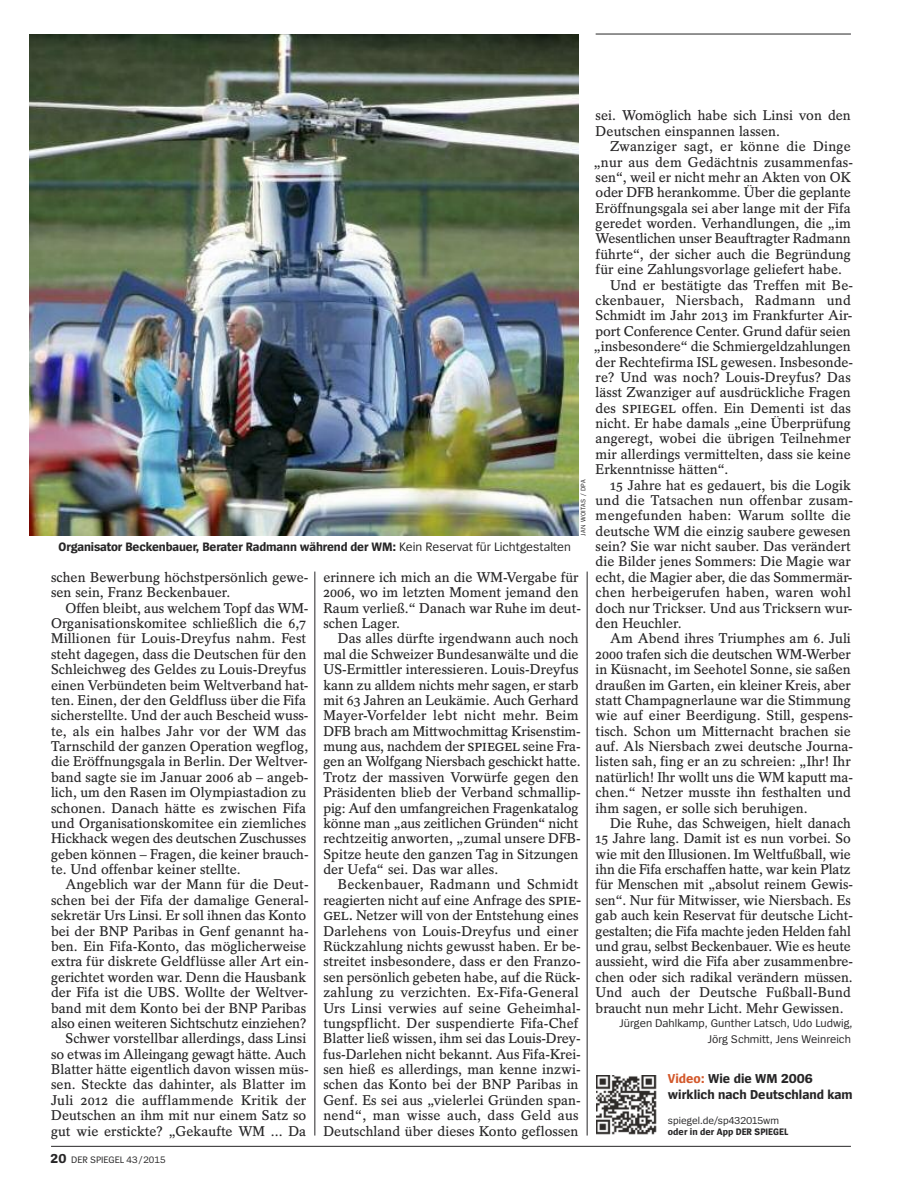
<style>
.page{position:relative;width:902px;height:1191px;background:#fff}
.page>*{position:absolute;margin:0;border:0;box-sizing:border-box;transform-origin:0 0}
.t1{font:600 14.1px/15.3px "Spiegel Serif";color:#272627}
.t2{font:700 13.5px/16.5px "Spiegel Sans";color:#272627}
.t3{font:700 12.75px "Spiegel Sans";letter-spacing:-.01em;color:#272627}
.t4{font:11.7px/15.9px "Spiegel Sans";color:#272627;text-align:right}
.t5{font:10.5px "Spiegel Sans";color:#272627}
.t6{font:700 9.9px "Spiegel Sans";color:#272627}
.t7{font:9.75px "Spiegel Sans";letter-spacing:-.005em;color:#272627}
.t8{font:6.75px "Spiegel Sans";letter-spacing:.04em;color:#272627}
.s1{font-weight:400}
.s2{font-weight:700;font-size:13.5px}
.s3{font-size:15.75px}
.s4{color:#d3592c}
</style>
<div class="page">
<hr style="left:51px;top:1146px;width:799px;height:1px;background:#272627">
<hr style="left:314px;top:571px;width:1px;height:564px;background:#272627">
<hr style="left:587px;top:571px;width:1px;height:564px;background:#272627">
<img style="left:30px;top:34px;width:548px;height:502px">
<img style="left:596px;top:1075px;width:60px;height:59px">
<hr style="left:595px;top:34px;width:255px;height:1px;background:#272627">
<p class="t3" style="left:59px;top:542px;width:514px">Organisator Beckenbauer, Berater Radmann während der WM: <span class="s1">Kein Reservat für Lichtgestalten</span></p>
<p class="t8" style="left:580px;top:536px;width:58px;rotate:-90deg">JAN WOITAS / DPA</p>
<p class="t1" style="left:51px;top:571px;width:259px">schen Bewerbung höchstpersönlich gewe&shy;sen sein, Franz Beckenbauer.</p>
<p class="t1" style="left:51px;top:601px;width:259px;text-indent:14px">Offen bleibt, aus welchem Topf das WM-Organisationskomitee schließlich die 6,7<br>Millionen für Louis-Dreyfus nahm. Fest steht dagegen, dass die Deutschen für den Schleichweg des Geldes zu Louis-Dreyfus einen Verbündeten beim Weltverband hat&shy;ten. Einen, der den Geldfluss über die Fifa sicherstellte. Und der auch Bescheid wuss&shy;te, als ein halbes Jahr vor der WM das Tarnschild der ganzen Operation wegflog, die Eröffnungsgala in Berlin. Der Weltver&shy;band sagte sie im Januar 2006 ab – angeb&shy;lich, um den Rasen im Olympiastadion zu schonen. Danach hätte es zwischen Fifa und Organisationskomitee ein ziemliches Hickhack wegen des deutschen Zuschusses geben können – Fragen, die keiner brauch&shy;te. Und offenbar keiner stellte.</p>
<p class="t1" style="left:51px;top:878px;width:259px;text-align:right">Angeblich war der Mann für die Deut&shy;schen bei der Fifa der damalige General&shy;sekretär Urs Linsi. Er soll ihnen das Konto bei der BNP Paribas in Genf genannt ha&shy;ben. Ein Fifa-Konto, das möglicherweise extra für diskrete Geldflüsse aller Art ein&shy;gerichtet worden war. Denn die Hausbank der Fifa ist die UBS. Wollte der Weltver&shy;band mit dem Konto bei der BNP Paribas also einen weiteren Sichtschutz einziehen?<br>Schwer vorstellbar allerdings, dass Linsi<br>so etwas im Alleingang gewagt hätte. Auch Blatter hätte eigentlich davon wissen müs&shy;sen. Steckte das dahinter, als Blatter im Juli 2012 die aufflammende Kritik der Deutschen an ihm mit nur einem Satz so gut wie erstickte? „Gekaufte WM ... Da</p>
<p class="t7" style="left:51px;top:1156px;width:116px"><span class="s2">20</span> DER SPIEGEL 43/2015</p>
<p class="t1" style="left:323px;top:571px;width:259px">erinnere ich mich an die WM-Vergabe für<br>2006, wo im letzten Moment jemand den<br>Raum verließ.“ Danach war Ruhe im deut&shy;schen Lager.</p>
<p class="t1" style="left:323px;top:632px;width:259px;text-indent:15px">Das alles dürfte irgendwann auch noch mal die Schweizer Bundesanwälte und die US-Ermittler interessieren. Louis-Dreyfus kann zu alldem nichts mehr sagen, er starb mit 63 Jahren an Leukämie. Auch Gerhard Mayer-Vorfelder lebt nicht mehr. Beim DFB brach am Mittwochmittag Krisenstim&shy;mung aus, nachdem der <span class="s3">SPIEGEL</span> seine Fra&shy;gen an Wolfgang Niersbach geschickt hatte.<br>Trotz der massiven Vorwürfe gegen den Präsidenten blieb der Verband schmallip&shy;pig: Auf den umfangreichen Fragenkatalog könne man „aus zeitlichen Gründen“ nicht rechtzeitig anworten, „zumal unsere DFB-Spitze heute den ganzen Tag in Sitzungen der Uefa“ sei. Das war alles.</p>
<p class="t1" style="left:323px;top:878px;width:259px;text-indent:14px">Beckenbauer, Radmann und Schmidt reagierten nicht auf eine Anfrage des <span class="s3">SPIE-GEL.</span> Netzer will von der Entstehung eines Darlehens von Louis-Dreyfus und einer Rückzahlung nichts gewusst haben. Er be&shy;streitet insbesondere, dass er den Franzo&shy;sen persönlich gebeten habe, auf die Rück&shy;zahlung zu verzichten. Ex-Fifa-General Urs Linsi verwies auf seine Geheimhal&shy;tungspflicht. Der suspendierte Fifa-Chef Blatter ließ wissen, ihm sei das Louis-Drey&shy;fus-Darlehen nicht bekannt. Aus Fifa-Krei&shy;sen hieß es allerdings, man kenne inzwi&shy;schen das Konto bei der BNP Paribas in Genf. Es sei aus „vielerlei Gründen span&shy;nend“, man wisse auch, dass Geld aus Deutschland über dieses Konto geflossen</p>
<p class="t1" style="left:595px;top:109px;width:257px">sei. Womöglich habe sich Linsi von den<br>Deutschen einspannen lassen.</p>
<p class="t1" style="left:610px;top:140px;width:242px">Zwanziger sagt, er könne die Dinge</p>
<p class="t1" style="left:593px;top:156px;width:261px">„nur aus dem Gedächtnis zusammenfas-</p>
<p class="t1" style="left:595px;top:171px;width:257px">sen“, weil er nicht mehr an Akten von OK</p>
<p class="t1" style="left:595px;top:186px;width:257px">oder DFB herankomme. Über die geplante</p>
<p class="t1" style="left:595px;top:202px;width:257px">Eröffnungsgala sei aber lange mit der Fifa</p>
<p class="t1" style="left:595px;top:217px;width:257px">geredet worden. Verhandlungen, die „im</p>
<p class="t1" style="left:595px;top:232px;width:257px">Wesentlichen unser Beauftragter Radmann</p>
<p class="t1" style="left:595px;top:248px;width:257px">führte“, der sicher auch die Begründung</p>
<p class="t1" style="left:595px;top:263px;width:248px">für eine Zahlungsvorlage geliefert habe.</p>
<p class="t1" style="left:610px;top:279px;width:245px">Und er bestätigte das Treffen mit Be-</p>
<p class="t1" style="left:595px;top:294px;width:257px">ckenbauer, Niersbach, Radmann und</p>
<p class="t1" style="left:595px;top:309px;width:258px">Schmidt im Jahr 2013 im Frankfurter Air-</p>
<p class="t1" style="left:595px;top:325px;width:257px">port Conference Center. Grund dafür seien</p>
<p class="t1" style="left:593px;top:340px;width:259px">„insbesondere“ die Schmiergeldzahlungen</p>
<p class="t1" style="left:595px;top:355px;width:259px">der Rechtefirma ISL gewesen. Insbesonde-</p>
<p class="t1" style="left:595px;top:371px;width:257px">re? Und was noch? Louis-Dreyfus? Das</p>
<p class="t1" style="left:595px;top:386px;width:257px">lässt Zwanziger auf ausdrückliche Fragen</p>
<p class="t1" style="left:595px;top:402px;width:257px">des <span class="s3">SPIEGEL</span> offen. Ein Dementi ist das</p>
<p class="t1" style="left:595px;top:417px;width:257px">nicht. Er habe damals „eine Überprüfung</p>
<p class="t1" style="left:595px;top:432px;width:257px">angeregt, wobei die übrigen Teilnehmer</p>
<p class="t1" style="left:595px;top:448px;width:257px">mir allerdings vermittelten, dass sie keine</p>
<p class="t1" style="left:595px;top:463px;width:134px">Erkenntnisse hätten“.</p>
<p class="t1" style="left:610px;top:478px;width:242px">15 Jahre hat es gedauert, bis die Logik</p>
<p class="t1" style="left:595px;top:494px;width:259px">und die Tatsachen nun offenbar zusam-</p>
<p class="t1" style="left:595px;top:509px;width:257px">mengefunden haben: Warum sollte die</p>
<p class="t1" style="left:595px;top:525px;width:257px">deutsche WM die einzig saubere gewesen</p>
<p class="t1" style="left:595px;top:540px;width:257px">sein? Sie war nicht sauber. Das verändert</p>
<p class="t1" style="left:595px;top:555px;width:257px">die Bilder jenes Sommers: Die Magie war</p>
<p class="t1" style="left:595px;top:571px;width:258px">echt, die Magier aber, die das Sommermär-</p>
<p class="t1" style="left:595px;top:586px;width:257px">chen herbeigerufen haben, waren wohl</p>
<p class="t1" style="left:595px;top:601px;width:258px">doch nur Trickser. Und aus Tricksern wur-</p>
<p class="t1" style="left:595px;top:617px;width:88px">den Heuchler.</p>
<p class="t1" style="left:610px;top:632px;width:242px">Am Abend ihres Triumphes am 6. Juli</p>
<p class="t1" style="left:595px;top:648px;width:257px">2000 trafen sich die deutschen WM-Werber</p>
<p class="t1" style="left:595px;top:663px;width:257px">in Küsnacht, im Seehotel Sonne, sie saßen</p>
<p class="t1" style="left:595px;top:678px;width:257px">draußen im Garten, ein kleiner Kreis, aber</p>
<p class="t1" style="left:595px;top:694px;width:257px">statt Champagnerlaune war die Stimmung</p>
<p class="t1" style="left:595px;top:709px;width:259px">wie auf einer Beerdigung. Still, gespens-</p>
<p class="t1" style="left:595px;top:724px;width:257px">tisch. Schon um Mitternacht brachen sie</p>
<p class="t1" style="left:595px;top:740px;width:259px">auf. Als Niersbach zwei deutsche Journa-</p>
<p class="t1" style="left:595px;top:755px;width:257px">listen sah, fing er an zu schreien: „Ihr! Ihr</p>
<p class="t1" style="left:595px;top:771px;width:259px">natürlich! Ihr wollt uns die WM kaputt ma-</p>
<p class="t1" style="left:595px;top:786px;width:257px">chen.“ Netzer musste ihn festhalten und</p>
<p class="t1" style="left:595px;top:801px;width:213px">ihm sagen, er solle sich beruhigen.</p>
<p class="t1" style="left:610px;top:817px;width:242px">Die Ruhe, das Schweigen, hielt danach</p>
<p class="t1" style="left:595px;top:832px;width:257px">15 Jahre lang. Damit ist es nun vorbei. So</p>
<p class="t1" style="left:595px;top:847px;width:257px">wie mit den Illusionen. Im Weltfußball, wie</p>
<p class="t1" style="left:595px;top:863px;width:257px">ihn die Fifa erschaffen hatte, war kein Platz</p>
<p class="t1" style="left:595px;top:878px;width:259px">für Menschen mit „absolut reinem Gewis-</p>
<p class="t1" style="left:595px;top:894px;width:257px">sen“. Nur für Mitwisser, wie Niersbach. Es</p>
<p class="t1" style="left:595px;top:909px;width:259px">gab auch kein Reservat für deutsche Licht-</p>
<p class="t1" style="left:595px;top:924px;width:257px">gestalten; die Fifa machte jeden Helden fahl</p>
<p class="t1" style="left:595px;top:940px;width:257px">und grau, selbst Beckenbauer. Wie es heute</p>
<p class="t1" style="left:595px;top:955px;width:259px">aussieht, wird die Fifa aber zusammenbre-</p>
<p class="t1" style="left:595px;top:970px;width:259px">chen oder sich radikal verändern müssen.</p>
<p class="t1" style="left:595px;top:986px;width:257px">Und auch der Deutsche Fußball-Bund</p>
<p class="t1" style="left:595px;top:1001px;width:249px">braucht nun mehr Licht. Mehr Gewissen.</p>
<p class="t4" style="left:619px;top:1016px;width:234px">Jürgen Dahlkamp, Gunther Latsch, Udo Ludwig,<br>Jörg Schmitt, Jens Weinreich</p>
<p class="t2" style="left:668px;top:1071px;width:186px"><span class="s4">Video:</span> Wie die WM 2006 wirklich nach Deutschland kam</p>
<p class="t5" style="left:668px;top:1116px;width:112px">spiegel.de/sp432015wm</p>
<p class="t6" style="left:668px;top:1128px;width:122px">oder in der App DER SPIEGEL</p>
</div>
